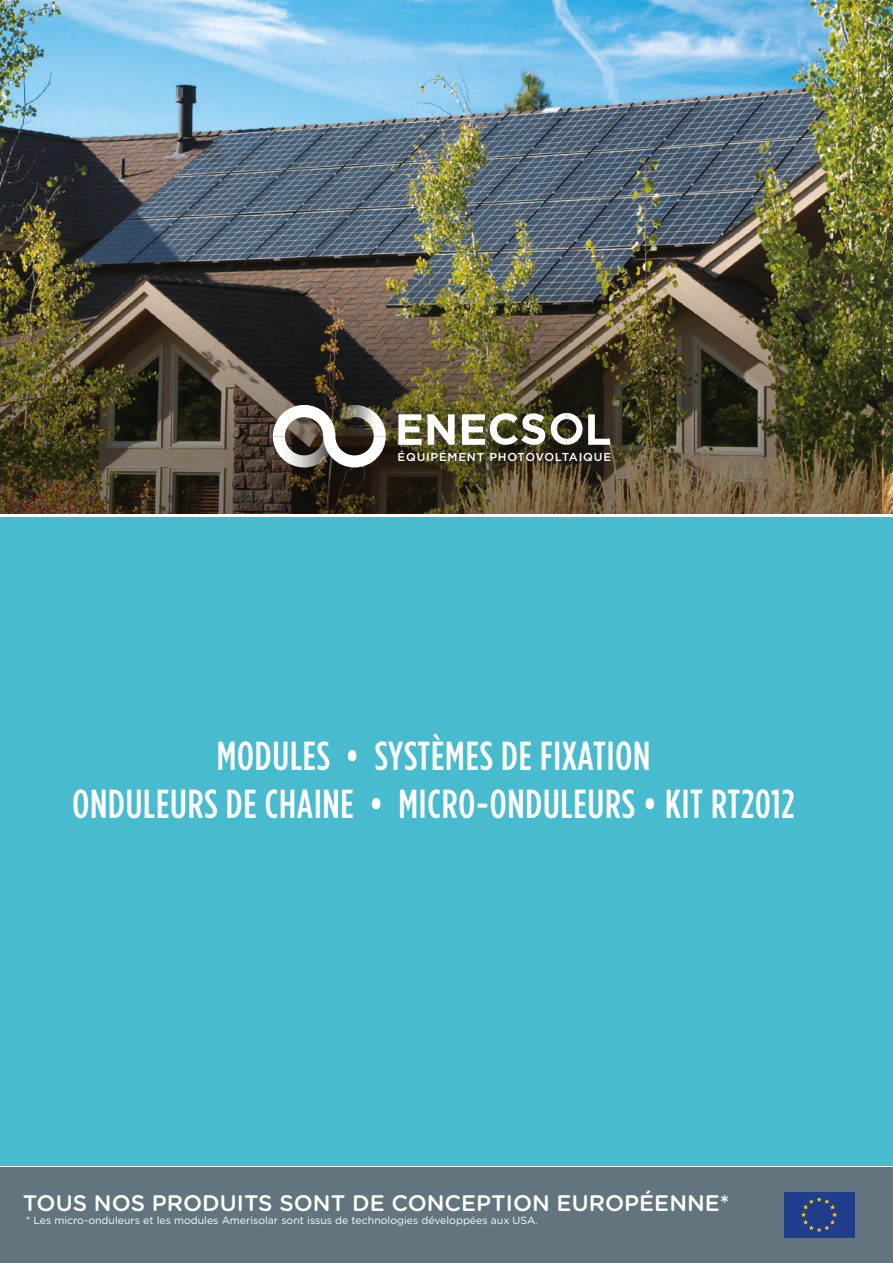
<style>
.page{position:relative;width:893px;height:1263px;background:#fff}
.page>*{position:absolute;margin:0;border:0;box-sizing:border-box;transform-origin:0 0}
.t1{font:500 condensed 40.5px/48px "Gotham HTF";letter-spacing:.02em;color:#fff;text-align:center}
.t2{font:500 22.5px "Gotham Rounded";color:#fff}
.t3{font:500 11.55px "Gotham HTF";letter-spacing:.07em;color:#fff}
.t4{font:10.5px "Gotham Rounded";color:#fff}
</style>
<div class="page">
<img style="left:0;top:0;width:893px;height:513px">
<img style="left:0;top:236px;width:881px;height:278px">
<div style="left:0;top:518px;width:893px;height:648px;background:#48bbce"></div>
<div style="left:0;top:1168px;width:893px;height:95px;background:#62757e"></div>
<svg style="left:273px;top:405px;width:113px;height:62px"></svg>
<svg style="left:398px;top:414px;width:24px;height:31px"></svg>
<svg style="left:428px;top:414px;width:27px;height:31px"></svg>
<svg style="left:462px;top:413px;width:83px;height:32px"></svg>
<svg style="left:551px;top:413px;width:59px;height:32px"></svg>
<div style="left:784px;top:1192px;width:70px;height:45px;background:#1f3d8a"></div>
<svg style="left:801px;top:1197px;width:36px;height:35px"></svg>
<p class="t3" style="left:398px;top:451px;width:215px">ÉQUIPEMENT PHOTOVOLTAIQUE</p>
<h1 class="t1" style="left:72px;top:730px;width:724px">MODULES • SYSTÈMES DE FIXATION<br>ONDULEURS DE CHAINE • MICRO-ONDULEURS • KIT RT2012</h1>
<h2 class="t2" style="left:23px;top:1187px;width:708px">TOUS NOS PRODUITS SONT DE CONCEPTION EUROPÉENNE*</h2>
<p class="t4" style="left:26px;top:1213px;width:513px">* Les micro-onduleurs et les modules Amerisolar sont issus de technologies développées aux USA.</p>
</div>
